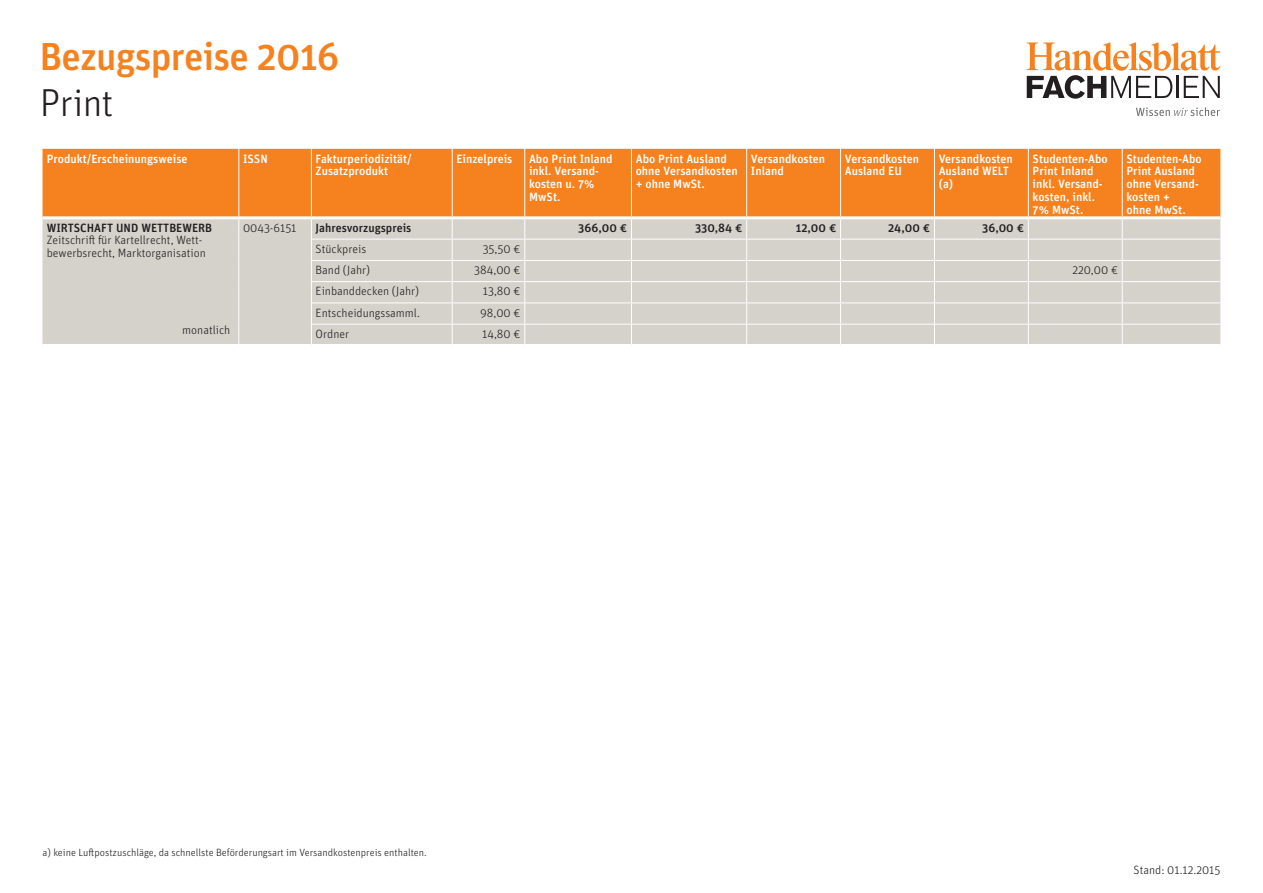
<style>
.page{position:relative;width:1263px;height:893px;background:#fff}
.page>*{position:absolute;margin:0;border:0;box-sizing:border-box;transform-origin:0 0}
.t1{font:500 39px "Unit Pro";letter-spacing:-.02em;color:#f5821f}
.t2{font:300 39px "Unit Pro";letter-spacing:-.02em;color:#231f20}
.t3{font:500 12px/12.8px "Unit Pro";color:#fff}
.t4{font:300 12px/12.8px "Unit Pro";color:#231f20}
.t5{font:500 12px "Unit Pro";color:#231f20}
.t6{font:300 10.5px "Unit Pro";color:#231f20}
</style>
<div class="page">
<div style="left:43px;top:149px;width:1177px;height:67px;background:#f5821f"></div>
<div style="left:43px;top:219px;width:1177px;height:125px;background:#d5d1cb"></div>
<hr style="left:238px;top:149px;width:1px;height:67px;background:#fff">
<hr style="left:311px;top:149px;width:1px;height:67px;background:#fff">
<hr style="left:452px;top:149px;width:1px;height:67px;background:#fff">
<hr style="left:524px;top:149px;width:1px;height:67px;background:#fff">
<hr style="left:631px;top:149px;width:1px;height:67px;background:#fff">
<hr style="left:746px;top:149px;width:1px;height:67px;background:#fff">
<hr style="left:840px;top:149px;width:1px;height:67px;background:#fff">
<hr style="left:934px;top:149px;width:1px;height:67px;background:#fff">
<hr style="left:1028px;top:149px;width:1px;height:67px;background:#fff">
<hr style="left:1122px;top:149px;width:1px;height:67px;background:#fff">
<svg style="left:238px;top:219px;width:1px;height:125px"></svg>
<svg style="left:311px;top:219px;width:1px;height:125px"></svg>
<svg style="left:452px;top:219px;width:1px;height:125px"></svg>
<svg style="left:524px;top:219px;width:1px;height:125px"></svg>
<svg style="left:631px;top:219px;width:1px;height:125px"></svg>
<svg style="left:746px;top:219px;width:1px;height:125px"></svg>
<svg style="left:840px;top:219px;width:1px;height:125px"></svg>
<svg style="left:934px;top:219px;width:1px;height:125px"></svg>
<svg style="left:1028px;top:219px;width:1px;height:125px"></svg>
<svg style="left:1122px;top:219px;width:1px;height:125px"></svg>
<hr style="left:312px;top:239px;width:140px;height:1px;background:#fff">
<hr style="left:452px;top:239px;width:73px;height:1px;background:#fff">
<hr style="left:525px;top:239px;width:106px;height:1px;background:#fff">
<hr style="left:631px;top:239px;width:116px;height:1px;background:#fff">
<hr style="left:747px;top:239px;width:93px;height:1px;background:#fff">
<hr style="left:840px;top:239px;width:94px;height:1px;background:#fff">
<hr style="left:934px;top:239px;width:94px;height:1px;background:#fff">
<hr style="left:1028px;top:239px;width:94px;height:1px;background:#fff">
<hr style="left:1122px;top:239px;width:98px;height:1px;background:#fff">
<hr style="left:312px;top:260px;width:140px;height:1px;background:#fff">
<hr style="left:452px;top:260px;width:73px;height:1px;background:#fff">
<hr style="left:525px;top:260px;width:106px;height:1px;background:#fff">
<hr style="left:631px;top:260px;width:116px;height:1px;background:#fff">
<hr style="left:747px;top:260px;width:93px;height:1px;background:#fff">
<hr style="left:840px;top:260px;width:94px;height:1px;background:#fff">
<hr style="left:934px;top:260px;width:94px;height:1px;background:#fff">
<hr style="left:1028px;top:260px;width:94px;height:1px;background:#fff">
<hr style="left:1122px;top:260px;width:98px;height:1px;background:#fff">
<hr style="left:312px;top:281px;width:140px;height:1px;background:#fff">
<hr style="left:452px;top:281px;width:73px;height:1px;background:#fff">
<hr style="left:525px;top:281px;width:106px;height:1px;background:#fff">
<hr style="left:631px;top:281px;width:116px;height:1px;background:#fff">
<hr style="left:747px;top:281px;width:93px;height:1px;background:#fff">
<hr style="left:840px;top:281px;width:94px;height:1px;background:#fff">
<hr style="left:934px;top:281px;width:94px;height:1px;background:#fff">
<hr style="left:1028px;top:281px;width:94px;height:1px;background:#fff">
<hr style="left:1122px;top:281px;width:98px;height:1px;background:#fff">
<hr style="left:312px;top:303px;width:140px;height:1px;background:#fff">
<hr style="left:452px;top:303px;width:73px;height:1px;background:#fff">
<hr style="left:525px;top:303px;width:106px;height:1px;background:#fff">
<hr style="left:631px;top:303px;width:116px;height:1px;background:#fff">
<hr style="left:747px;top:303px;width:93px;height:1px;background:#fff">
<hr style="left:840px;top:303px;width:94px;height:1px;background:#fff">
<hr style="left:934px;top:303px;width:94px;height:1px;background:#fff">
<hr style="left:1028px;top:303px;width:94px;height:1px;background:#fff">
<hr style="left:1122px;top:303px;width:98px;height:1px;background:#fff">
<hr style="left:312px;top:324px;width:140px;height:1px;background:#fff">
<hr style="left:452px;top:324px;width:73px;height:1px;background:#fff">
<hr style="left:525px;top:324px;width:106px;height:1px;background:#fff">
<hr style="left:631px;top:324px;width:116px;height:1px;background:#fff">
<hr style="left:747px;top:324px;width:93px;height:1px;background:#fff">
<hr style="left:840px;top:324px;width:94px;height:1px;background:#fff">
<hr style="left:934px;top:324px;width:94px;height:1px;background:#fff">
<hr style="left:1028px;top:324px;width:94px;height:1px;background:#fff">
<hr style="left:1122px;top:324px;width:98px;height:1px;background:#fff">
<svg style="left:1027px;top:43px;width:193px;height:56px"></svg>
<svg style="left:1136px;top:107px;width:84px;height:9px"></svg>
<h1 class="t1" style="left:40px;top:28px;width:301px">Bezugspreise 2016</h1>
<h1 class="t2" style="left:40px;top:77px;width:75px">Print</h1>
<p class="t3" style="left:47px;top:151px;width:142px">Produkt/Erscheinungsweise</p>
<p class="t3" style="left:243px;top:151px;width:26px">ISSN</p>
<p class="t3" style="left:316px;top:151px;width:97px">Fakturperiodizität/<br>Zusatzprodukt</p>
<p class="t3" style="left:456px;top:151px;width:57px">Einzelpreis</p>
<p class="t3" style="left:529px;top:151px;width:85px">Abo Print Inland inkl. Versand&shy;kosten u. 7%<br>MwSt.</p>
<p class="t3" style="left:636px;top:151px;width:104px">Abo Print Ausland ohne Versandkosten + ohne MwSt.</p>
<p class="t3" style="left:751px;top:151px;width:76px">Versandkosten<br>Inland</p>
<p class="t3" style="left:845px;top:151px;width:76px">Versandkosten<br>Ausland EU</p>
<p class="t3" style="left:939px;top:151px;width:76px">Versandkosten<br>Ausland WELT (a)</p>
<p class="t3" style="left:1032px;top:151px;width:77px">Studenten-Abo<br>Print Inland inkl. Versand&shy;kosten, inkl.<br>7% MwSt.</p>
<p class="t3" style="left:1126px;top:151px;width:77px">Studenten-Abo<br>Print Ausland ohne Versand&shy;kosten +<br>ohne MwSt.</p>
<p class="t5" style="left:47px;top:219px;width:167px">WIRTSCHAFT UND WETTBEWERB</p>
<p class="t4" style="left:47px;top:234px;width:161px">Zeitschrift für Kartellrecht, Wett&shy;bewerbsrecht, Marktorganisation</p>
<p class="t4" style="left:243px;top:221px;width:55px">0043-6151</p>
<p class="t5" style="left:316px;top:219px;width:97px">Jahresvorzugspreis</p>
<p class="t5" style="left:578px;top:219px;width:50px">366,00 €</p>
<p class="t5" style="left:695px;top:219px;width:49px">330,84 €</p>
<p class="t5" style="left:796px;top:219px;width:42px">12,00 €</p>
<p class="t5" style="left:888px;top:219px;width:44px">24,00 €</p>
<p class="t5" style="left:982px;top:219px;width:43px">36,00 €</p>
<p class="t4" style="left:316px;top:242px;width:52px">Stückpreis</p>
<p class="t4" style="left:483px;top:242px;width:39px">35,50 €</p>
<p class="t4" style="left:316px;top:263px;width:56px">Band (Jahr)</p>
<p class="t4" style="left:474px;top:263px;width:48px">384,00 €</p>
<p class="t4" style="left:1072px;top:263px;width:47px">220,00 €</p>
<p class="t4" style="left:316px;top:285px;width:105px">Einbanddecken (Jahr)</p>
<p class="t4" style="left:483px;top:285px;width:39px">13,80 €</p>
<p class="t4" style="left:316px;top:306px;width:106px">Entscheidungssamml.</p>
<p class="t4" style="left:480px;top:306px;width:42px">98,00 €</p>
<p class="t4" style="left:316px;top:327px;width:35px">Ordner</p>
<p class="t4" style="left:482px;top:327px;width:40px">14,80 €</p>
<p class="t4" style="left:182px;top:323px;width:49px">monatlich</p>
<p class="t6" style="left:43px;top:846px;width:386px">a) keine Luftpostzuschläge, da schnellste Beförderungsart im Versandkostenpreis enthalten.</p>
<p class="t4" style="left:1133px;top:863px;width:88px">Stand: 01.12.2015</p>
</div>
